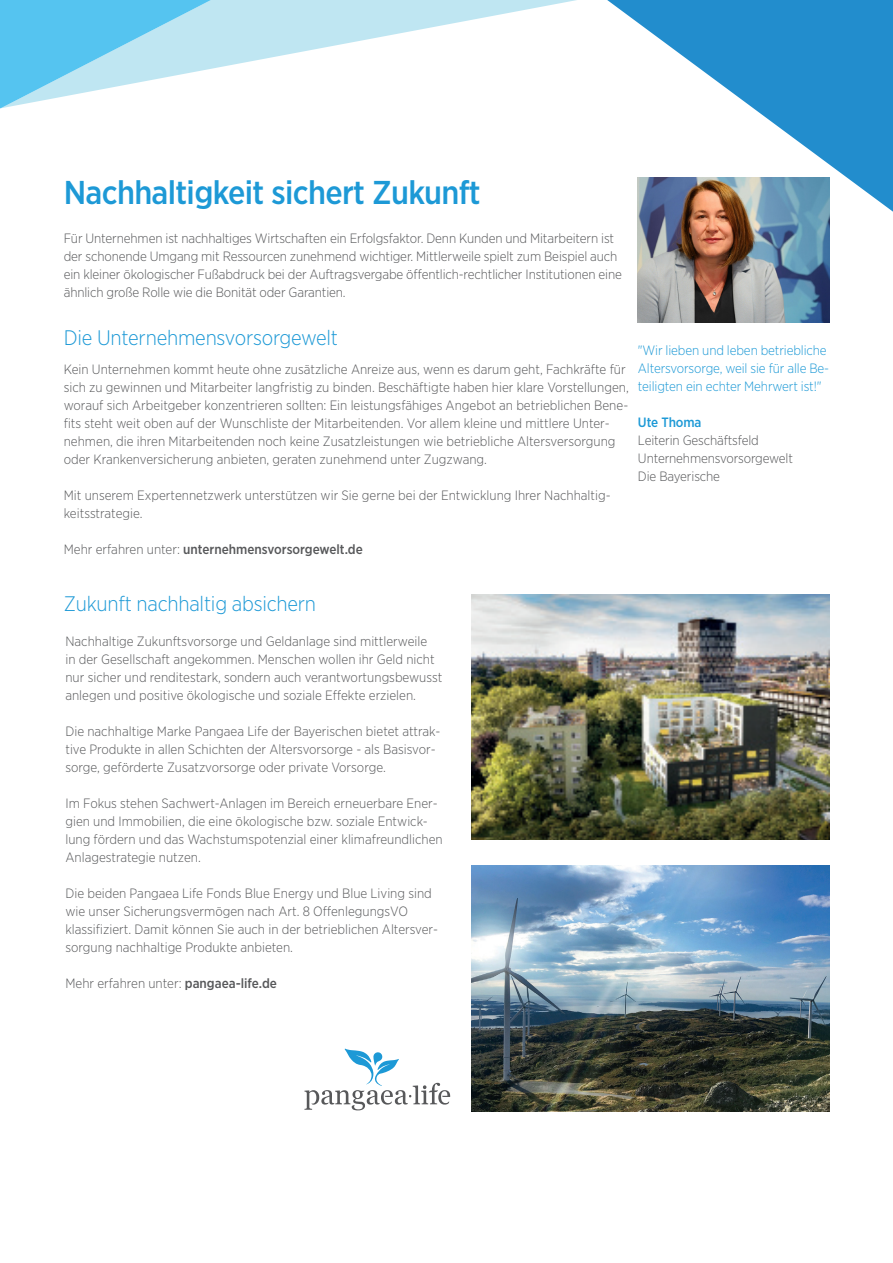
<style>
.page{position:relative;width:893px;height:1263px;background:#fff}
.page>*{position:absolute;margin:0;border:0;box-sizing:border-box;transform-origin:0 0}
.t1{font:500 33px "Gotham Narrow";letter-spacing:-.02em;color:#1d99d6}
.Copy{font:300 21px "Gotham Narrow";letter-spacing:-.01em;color:#1d99d6}
.Copy-2{font:300 13.5px/18px "Gotham Narrow";color:#57585a}
.Copy-3{font:300 13.5px/18px "Gotham Narrow";letter-spacing:-.01em;color:#1d99d6}
.Copy-4{font:500 13.5px "Gotham Narrow";color:#57585a}
.Copy-5{font:500 13.5px "Gotham Narrow";letter-spacing:-.01em;color:#1d99d6}
.s1{font-weight:300}
.s2{font-weight:500}
</style>
<div class="page">
<img style="left:471px;top:866px;width:358px;height:245px">
<img style="left:471px;top:595px;width:358px;height:245px">
<svg style="left:607px;top:0;width:286px;height:212px;fill:#228dcd"></svg>
<svg style="left:211px;top:0;width:366px;height:69px;fill:#c4e8f3"></svg>
<svg style="left:0;top:0;width:211px;height:109px"></svg>
<img style="left:638px;top:177px;width:191px;height:145px">
<svg style="left:304px;top:1049px;width:146px;height:61px"></svg>
<p class="t1" style="left:64px;top:171px;width:418px">Nachhaltigkeit sichert Zukunft</p>
<p class="Copy-2" style="left:64px;top:229px;width:560px">Für Unternehmen ist nachhaltiges Wirtschaften ein Erfolgsfaktor. Denn Kunden und Mitarbeitern ist der schonende Umgang mit Ressourcen zunehmend wichtiger. Mittlerweile spielt zum Beispiel auch ein kleiner ökologischer Fußabdruck bei der Auftragsvergabe öffentlich-rechtlicher Institutionen eine ähnlich große Rolle wie die Bonität oder Garantien.</p>
<p class="Copy" style="left:64px;top:325px;width:276px">Die Unternehmensvorsorgewelt</p>
<p class="Copy-2" style="left:64px;top:360px;width:566px">Kein Unternehmen kommt heute ohne zusätzliche Anreize aus, wenn es darum geht, Fachkräfte für sich zu gewinnen und Mitarbeiter langfristig zu binden. Beschäftigte haben hier klare Vorstellungen, worauf sich Arbeitgeber konzentrieren sollten: Ein leistungsfähiges Angebot an betrieblichen Bene&shy;fits steht weit oben auf der Wunschliste der Mitarbeitenden. Vor allem kleine und mittlere Unter&shy;nehmen, die ihren Mitarbeitenden noch keine Zusatzleistungen wie betriebliche Altersversorgung oder Krankenversicherung anbieten, geraten zunehmend unter Zugzwang.</p>
<p class="Copy-2" style="left:64px;top:486px;width:548px">Mit unserem Expertennetzwerk unterstützen wir Sie gerne bei der Entwicklung Ihrer Nachhaltig&shy;keitsstrategie.</p>
<p class="Copy-4" style="left:64px;top:541px;width:301px"><span class="s1">Mehr erfahren unter:</span> unternehmensvorsorgewelt.de</p>
<p class="Copy" style="left:64px;top:591px;width:254px">Zukunft nachhaltig absichern</p>
<p class="Copy-2" style="left:65px;top:632px;width:378px">Nachhaltige Zukunftsvorsorge und Geldanlage sind mittlerweile<br>in der Gesellschaft angekommen. Menschen wollen ihr Geld nicht nur sicher und renditestark, sondern auch verantwortungsbewusst anlegen und positive ökologische und soziale Effekte erzielen.</p>
<p class="Copy-2" style="left:65px;top:722px;width:377px">Die nachhaltige Marke Pangaea Life der Bayerischen bietet attrak&shy;tive Produkte in allen Schichten der Altersvorsorge - als Basisvor&shy;sorge, geförderte Zusatzvorsorge oder private Vorsorge.</p>
<p class="Copy-2" style="left:65px;top:794px;width:379px">Im Fokus stehen Sachwert-Anlagen im Bereich erneuerbare Ener&shy;gien und Immobilien, die eine ökologische bzw. soziale Entwick&shy;lung fördern und das Wachstumspotenzial einer klimafreundlichen Anlagestrategie nutzen.</p>
<p class="Copy-2" style="left:65px;top:884px;width:374px">Die beiden Pangaea Life Fonds Blue Energy und Blue Living sind wie unser Sicherungsvermögen nach Art. 8 OffenlegungsVO klassifiziert. Damit können Sie auch in der betrieblichen Altersver&shy;sorgung nachhaltige Produkte anbieten.</p>
<p class="Copy-2" style="left:65px;top:974px;width:213px">Mehr erfahren unter: <span class="s2">pangaea-life.de</span></p>
<p class="Copy-3" style="left:638px;top:341px;width:193px">"Wir lieben und leben betriebliche<br>Altersvorsorge, weil sie für alle Be&shy;teiligten ein echter Mehrwert ist!"</p>
<p class="Copy-5" style="left:638px;top:414px;width:65px">Ute Thoma</p>
<p class="Copy-2" style="left:638px;top:431px;width:122px">Leiterin Geschäftsfeld</p>
<p class="Copy-2" style="left:638px;top:449px;width:156px">Unternehmensvorsorgewelt</p>
<p class="Copy-2" style="left:638px;top:467px;width:84px">Die Bayerische</p>
</div>
